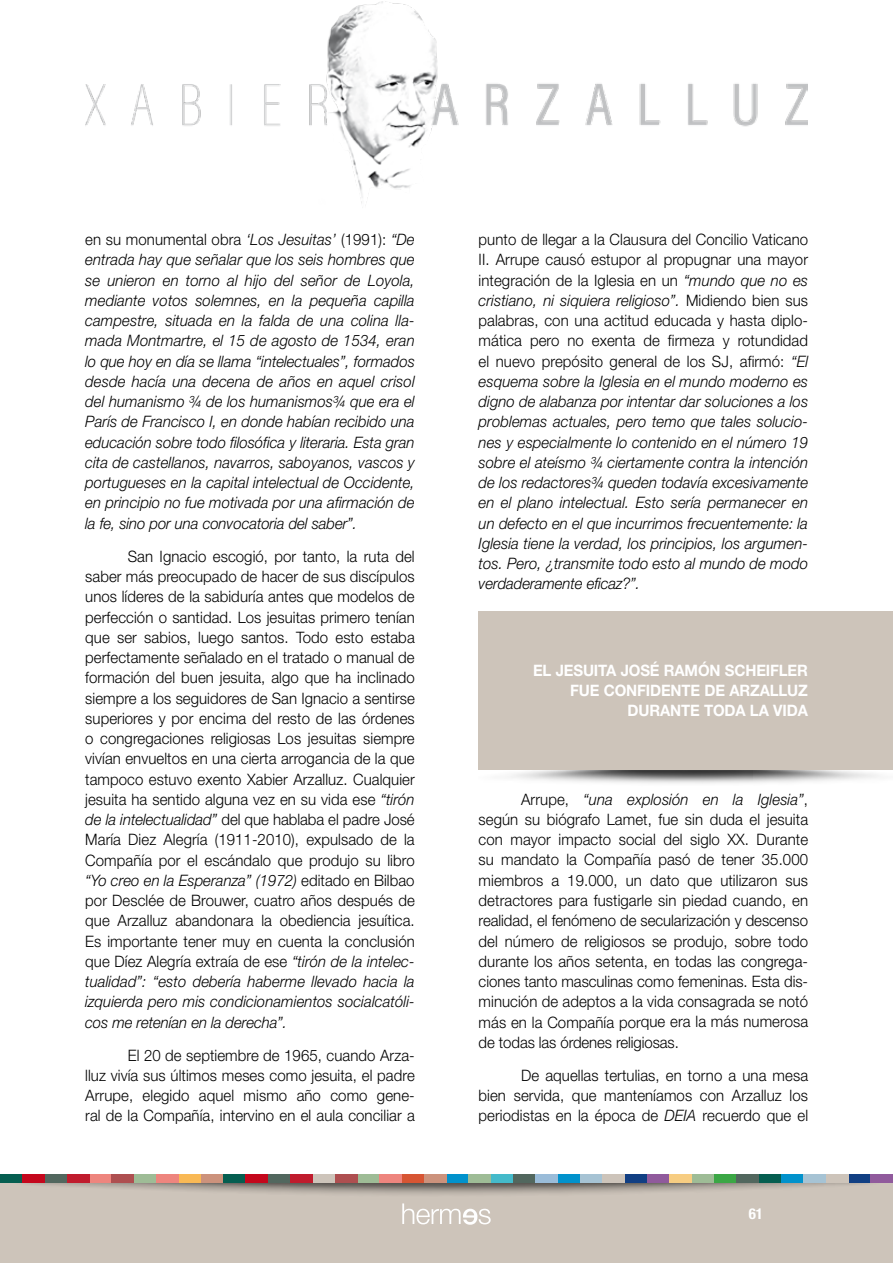
<style>
.page{position:relative;width:893px;height:1263px;background:#fff}
.page>*{position:absolute;margin:0;border:0;box-sizing:border-box;transform-origin:0 0}
.t1{font:300 15.75px/20.2px "Helvetica Neue LT Std";letter-spacing:.005em;color:#000;text-align:justify;scale:.95 1}
.t2{font:italic 300 15.75px/20.2px "Helvetica Neue LT Std";letter-spacing:-.005em;color:#000;text-align:justify;scale:.95 1}
.t3{font:700 15.75px/20.2px "Helvetica Neue LT Std";letter-spacing:-.01em;color:#fff;text-align:right;scale:.95 1}
.t4{font:700 condensed 15px "Helvetica Neue LT Std";color:#fff}
.s1{font-style:normal}
.s2{font-style:italic}
</style>
<div class="page">
<div style="left:0;top:1175px;width:893px;height:88px;background:#cdc4ba"></div>
<svg style="left:402px;top:1203px;width:89px;height:22px"></svg>
<img style="left:85px;top:1px;width:723px;height:202px">
<div style="left:446px;top:1175px;width:23px;height:8px;background:#0192cc"></div>
<div style="left:469px;top:1175px;width:22px;height:8px;background:#9ebc96"></div>
<div style="left:491px;top:1175px;width:22px;height:8px;background:#44baca"></div>
<div style="left:513px;top:1175px;width:23px;height:8px;background:#52675e"></div>
<div style="left:536px;top:1175px;width:22px;height:8px;background:#9abcd9"></div>
<div style="left:558px;top:1175px;width:22px;height:8px;background:#0192cc"></div>
<div style="left:580px;top:1175px;width:23px;height:8px;background:#a6c3d4"></div>
<div style="left:625px;top:1175px;width:22px;height:8px;background:#113f83"></div>
<div style="left:647px;top:1175px;width:23px;height:8px;background:#905a9c"></div>
<div style="left:670px;top:1175px;width:22px;height:8px;background:#f7cd82"></div>
<div style="left:692px;top:1175px;width:22px;height:8px;background:#9ebc96"></div>
<div style="left:714px;top:1175px;width:23px;height:8px;background:#3ba745"></div>
<div style="left:737px;top:1175px;width:22px;height:8px;background:#52675e"></div>
<div style="left:759px;top:1175px;width:22px;height:8px;background:#055e50"></div>
<div style="left:781px;top:1175px;width:23px;height:8px;background:#0192cc"></div>
<div style="left:804px;top:1175px;width:22px;height:8px;background:#a6c3d4"></div>
<div style="left:848px;top:1175px;width:23px;height:8px;background:#113f83"></div>
<div style="left:871px;top:1175px;width:22px;height:8px;background:#905a9c"></div>
<div style="left:179px;top:1175px;width:22px;height:8px;background:#f9b955"></div>
<div style="left:134px;top:1175px;width:22px;height:8px;background:#9ebc96"></div>
<div style="left:89px;top:1175px;width:23px;height:8px;background:#ee857e"></div>
<div style="left:45px;top:1175px;width:22px;height:8px;background:#52675e"></div>
<div style="left:0;top:1175px;width:22px;height:8px;background:#055e50"></div>
<div style="left:201px;top:1175px;width:22px;height:8px;background:#cc927c"></div>
<div style="left:156px;top:1175px;width:23px;height:8px;background:#ee857e"></div>
<div style="left:67px;top:1175px;width:22px;height:8px;background:#c01c2d"></div>
<div style="left:22px;top:1175px;width:23px;height:8px;background:#c4071c"></div>
<div style="left:112px;top:1175px;width:22px;height:8px;background:#ae4f50"></div>
<div style="left:402px;top:1175px;width:22px;height:8px;background:#d75533"></div>
<div style="left:357px;top:1175px;width:22px;height:8px;background:#9ebc96"></div>
<div style="left:268px;top:1175px;width:22px;height:8px;background:#52675e"></div>
<div style="left:223px;top:1175px;width:23px;height:8px;background:#055e50"></div>
<div style="left:424px;top:1175px;width:22px;height:8px;background:#cc927c"></div>
<div style="left:379px;top:1175px;width:23px;height:8px;background:#ee857e"></div>
<div style="left:290px;top:1175px;width:23px;height:8px;background:#c01c2d"></div>
<div style="left:246px;top:1175px;width:22px;height:8px;background:#c4071c"></div>
<div style="left:335px;top:1175px;width:22px;height:8px;background:#ae4f50"></div>
<img style="left:510px;top:770px;width:369px;height:14px">
<div style="left:478px;top:611px;width:415px;height:159px;background:#cdc4ba"></div>
<p class="t2" style="left:85px;top:229px;width:349px"><span class="s1">en su monumental obra</span> ‘Los Jesuitas’ <span class="s1">(1991):</span> “De entrada hay que señalar que los seis hombres que se unieron en torno al hijo del señor de Loyola, mediante votos solemnes, en la pequeña capilla campestre, situada en la falda de una colina lla&shy;mada Montmartre, el 15 de agosto de 1534, eran lo que hoy en día se llama “intelectuales”, formados desde hacía una decena de años en aquel crisol del humanismo ¾ de los humanismos¾ que era el París de Francisco I, en donde habían recibido una educación sobre todo filosófica y literaria. Esta gran cita de castellanos, navarros, saboyanos, vascos y portugueses en la capital intelectual de Occidente, en principio no fue motivada por una afirmación de la fe, sino por una convocatoria del saber”.</p>
<p class="t1" style="left:85px;top:546px;width:348px;text-indent:43px">San Ignacio escogió, por tanto, la ruta del saber más preocupado de hacer de sus discípulos unos líderes de la sabiduría antes que modelos de perfección o santidad. Los jesuitas primero tenían que ser sabios, luego santos. Todo esto estaba perfectamente señalado en el tratado o manual de formación del buen jesuita, algo que ha inclinado siempre a los seguidores de San Ignacio a sentirse superiores y por encima del resto de las órdenes o congregaciones religiosas Los jesuitas siempre vivían envueltos en una cierta arrogancia de la que tampoco estuvo exento Xabier Arzalluz. Cualquier jesuita ha sentido alguna vez en su vida ese <span class="s2">“tirón de la intelectualidad”</span> del que hablaba el padre José María Diez Alegría (1911-2010), expulsado de la Compañía por el escándalo que produjo su libro <span class="s2">“Yo creo en la Esperanza” (1972)</span> editado en Bilbao por Desclée de Brouwer, cuatro años después de que Arzalluz abandonara la obediencia jesuítica.<br>Es importante tener muy en cuenta la conclusión que Díez Alegría extraía de ese <span class="s2">“tirón de la intelec&shy;tualidad”: “esto debería haberme llevado hacia la izquierda pero mis condicionamientos socialcatóli&shy;cos me retenían en la derecha”.</span></p>
<p class="t1" style="left:85px;top:1044px;width:348px;text-indent:43px">El 20 de septiembre de 1965, cuando Arza&shy;lluz vivía sus últimos meses como jesuita, el padre Arrupe, elegido aquel mismo año como gene&shy;ral de la Compañía, intervino en el aula conciliar a</p>
<p class="t2" style="left:479px;top:229px;width:349px"><span class="s1">punto de llegar a la Clausura del Concilio Vaticano II. Arrupe causó estupor al propugnar una mayor integración de la Iglesia en un</span> “mundo que no es cristiano, ni siquiera religioso”. <span class="s1">Midiendo bien sus palabras, con una actitud educada y hasta diplo&shy;mática pero no exenta de firmeza y rotundidad el nuevo prepósito general de los SJ, afirmó:</span> “El esquema sobre la Iglesia en el mundo moderno es digno de alabanza por intentar dar soluciones a los problemas actuales, pero temo que tales solucio&shy;nes y especialmente lo contenido en el número 19 sobre el ateísmo ¾ ciertamente contra la intención de los redactores¾ queden todavía excesivamente en el plano intelectual. Esto sería permanecer en un defecto en el que incurrimos frecuentemente: la Iglesia tiene la verdad, los principios, los argumen&shy;tos. Pero, ¿transmite todo esto al mundo de modo verdaderamente eficaz?”.</p>
<p class="t3" style="left:533px;top:660px;width:291px">EL JESUITA JOSÉ RAMÓN SCHEIFLER<br>FUE CONFIDENTE DE ARZALLUZ<br>DURANTE TODA LA VIDA</p>
<p class="t1" style="left:479px;top:789px;width:348px;text-indent:43px">Arrupe, <span class="s2">“una explosión en la Iglesia”</span>, según su biógrafo Lamet, fue sin duda el jesuita con mayor impacto social del siglo XX. Durante su mandato la Compañía pasó de tener 35.000 miembros a 19.000, un dato que utilizaron sus detractores para fustigarle sin piedad cuando, en realidad, el fenómeno de secularización y descenso del número de religiosos se produjo, sobre todo durante los años setenta, en todas las congrega&shy;ciones tanto masculinas como femeninas. Esta dis&shy;minución de adeptos a la vida consagrada se notó más en la Compañía porque era la más numerosa de todas las órdenes religiosas.</p>
<p class="t1" style="left:479px;top:1065px;width:348px;text-indent:43px">De aquellas tertulias, en torno a una mesa bien servida, que manteníamos con Arzalluz los periodistas en la época de <span class="s2">DEIA</span> recuerdo que el</p>
<p class="t4" style="left:749px;top:1205px;width:16px">61</p>
</div>
